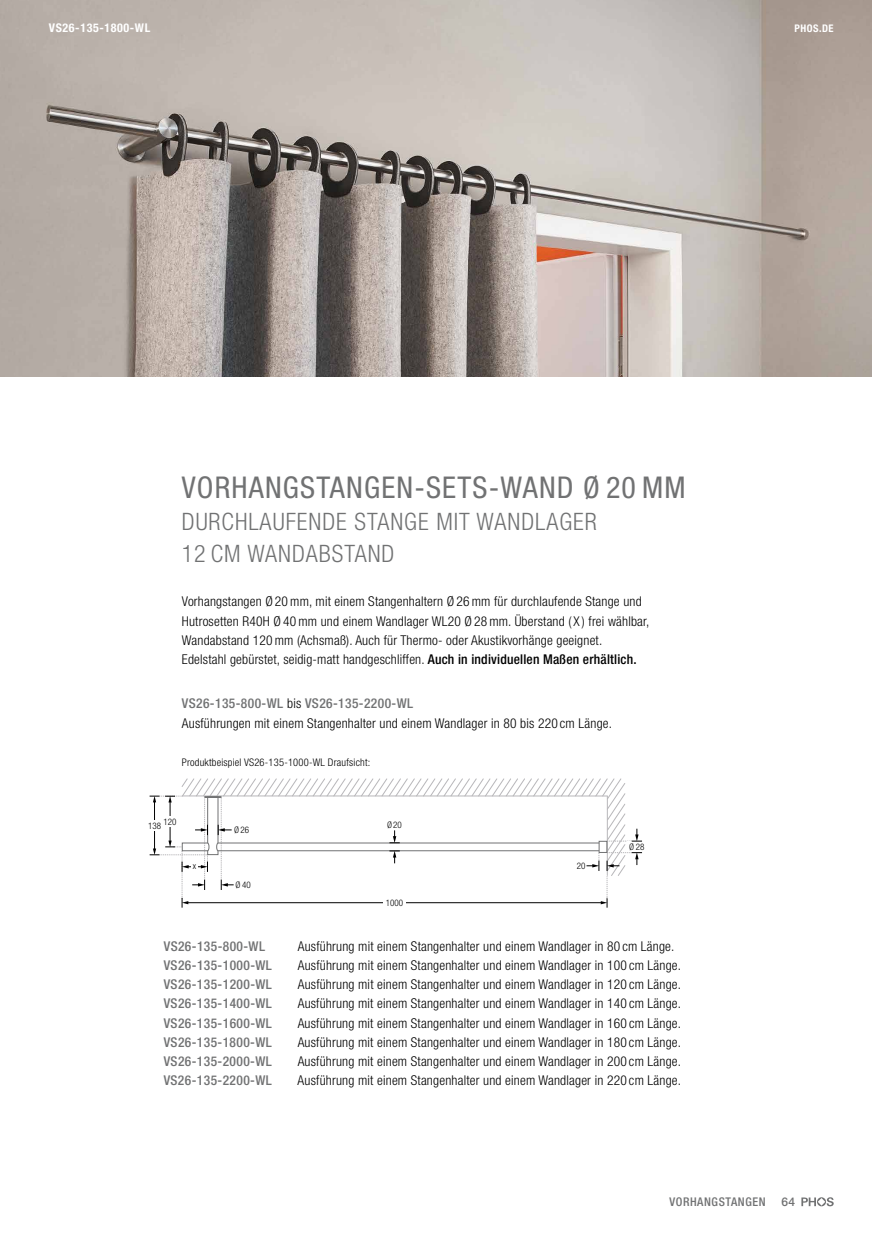
<style>
.page{position:relative;width:872px;height:1234px;background:#fff}
.page>*{position:absolute;margin:0;border:0;box-sizing:border-box;transform-origin:0 0}
.t1{font:condensed 30px "Helvetica Neue LT Std";letter-spacing:.04em;color:#717273}
.t2{font:300 condensed 24px/32px "Helvetica Neue LT Std";letter-spacing:.04em;color:#717273}
.t3{font:300 condensed 13.5px/19.2px "Helvetica Neue LT Std";letter-spacing:.015em;color:#000}
.t4{font:500 condensed 13.5px "Helvetica Neue LT Std";letter-spacing:.03em;color:#717273}
.t5{font:700 condensed 12px "Helvetica Neue LT Std";letter-spacing:.05em;color:#fff}
.t6{font:500 condensed 12px "Helvetica Neue LT Std";letter-spacing:.05em;color:#717273}
.t7{font:500 12px "Helvetica Neue LT Std";color:#717273}
.t8{font:300 condensed 10.5px "Helvetica Neue LT Std";letter-spacing:.02em;color:#000}
.t9{font:700 condensed 10.5px "Helvetica Neue LT Std";letter-spacing:.05em;color:#fff}
.t10{font:300 condensed 9px "Helvetica Neue LT Std";color:#000}
.s1{font-weight:500}
.s2{font-weight:500;color:#717273}
</style>
<div class="page">
<img style="left:0;top:0;width:872px;height:376px">
<svg style="left:801px;top:1197px;width:32px;height:8px"></svg>
<svg style="left:150px;top:778px;width:492px;height:129px"></svg>
<p class="t5" style="left:49px;top:20px;width:103px">VS26-135-1800-WL</p>
<p class="t9" style="left:794px;top:22px;width:41px">PHOS.DE</p>
<h1 class="t1" style="left:182px;top:470px;width:505px">VORHANGSTANGEN-SETS-WAND Ø 20 MM</h1>
<h2 class="t2" style="left:182px;top:505px;width:416px">DURCHLAUFENDE STANGE MIT WANDLAGER<br>12 CM WANDABSTAND</h2>
<p class="t3" style="left:182px;top:591px;width:469px">Vorhangstangen Ø 20mm, mit einem Stangenhaltern Ø 26mm für durchlaufende Stange und Hutrosetten R40H Ø 40mm und einem Wandlager WL20 Ø 28mm. Überstand ( X ) frei wählbar, Wandabstand 120mm (Achsmaß). Auch für Thermo- oder Akustikvorhänge geeignet.<br>Edelstahl gebürstet, seidig-matt handgeschliffen. <span class="s1">Auch in individuellen Maßen erhältlich.</span></p>
<p class="t3" style="left:182px;top:693px;width:432px"><span class="s2">VS26-135-800-WL</span> bis <span class="s2">VS26-135-2200-WL<br></span>Ausführungen mit einem Stangenhalter und einem Wandlager in 80 bis 220 cm Länge.</p>
<p class="t8" style="left:182px;top:756px;width:190px">Produktbeispiel VS26-135-1000-WL Draufsicht:</p>
<p class="t10" style="left:164px;top:816px;width:14px">120</p>
<p class="t10" style="left:148px;top:820px;width:14px">138</p>
<p class="t10" style="left:387px;top:819px;width:16px">Ø20</p>
<p class="t10" style="left:234px;top:824px;width:17px">Ø26</p>
<p class="t10" style="left:235px;top:879px;width:17px">Ø40</p>
<p class="t10" style="left:386px;top:897px;width:19px">1000</p>
<p class="t10" style="left:577px;top:860px;width:10px">20</p>
<p class="t10" style="left:629px;top:841px;width:17px">Ø28</p>
<p class="t4" style="left:164px;top:937px;width:103px">VS26-135-800-WL</p>
<p class="t3" style="left:298px;top:936px;width:378px">Ausführung mit einem Stangenhalter und einem Wandlager in 80 cm Länge.</p>
<p class="t4" style="left:164px;top:957px;width:110px">VS26-135-1000-WL</p>
<p class="t3" style="left:298px;top:955px;width:385px">Ausführung mit einem Stangenhalter und einem Wandlager in 100 cm Länge.</p>
<p class="t4" style="left:164px;top:976px;width:110px">VS26-135-1200-WL</p>
<p class="t3" style="left:298px;top:974px;width:385px">Ausführung mit einem Stangenhalter und einem Wandlager in 120 cm Länge.</p>
<p class="t4" style="left:164px;top:995px;width:110px">VS26-135-1400-WL</p>
<p class="t3" style="left:298px;top:993px;width:385px">Ausführung mit einem Stangenhalter und einem Wandlager in 140 cm Länge.</p>
<p class="t4" style="left:164px;top:1014px;width:110px">VS26-135-1600-WL</p>
<p class="t3" style="left:298px;top:1012px;width:385px">Ausführung mit einem Stangenhalter und einem Wandlager in 160 cm Länge.</p>
<p class="t4" style="left:164px;top:1033px;width:110px">VS26-135-1800-WL</p>
<p class="t3" style="left:298px;top:1031px;width:385px">Ausführung mit einem Stangenhalter und einem Wandlager in 180 cm Länge.</p>
<p class="t4" style="left:164px;top:1052px;width:110px">VS26-135-2000-WL</p>
<p class="t3" style="left:298px;top:1051px;width:385px">Ausführung mit einem Stangenhalter und einem Wandlager in 200 cm Länge.</p>
<p class="t4" style="left:164px;top:1071px;width:110px">VS26-135-2200-WL</p>
<p class="t3" style="left:298px;top:1070px;width:385px">Ausführung mit einem Stangenhalter und einem Wandlager in 220 cm Länge.</p>
<p class="t6" style="left:669px;top:1194px;width:98px">VORHANGSTANGEN</p>
<p class="t7" style="left:781px;top:1194px;width:15px">64</p>
</div>
